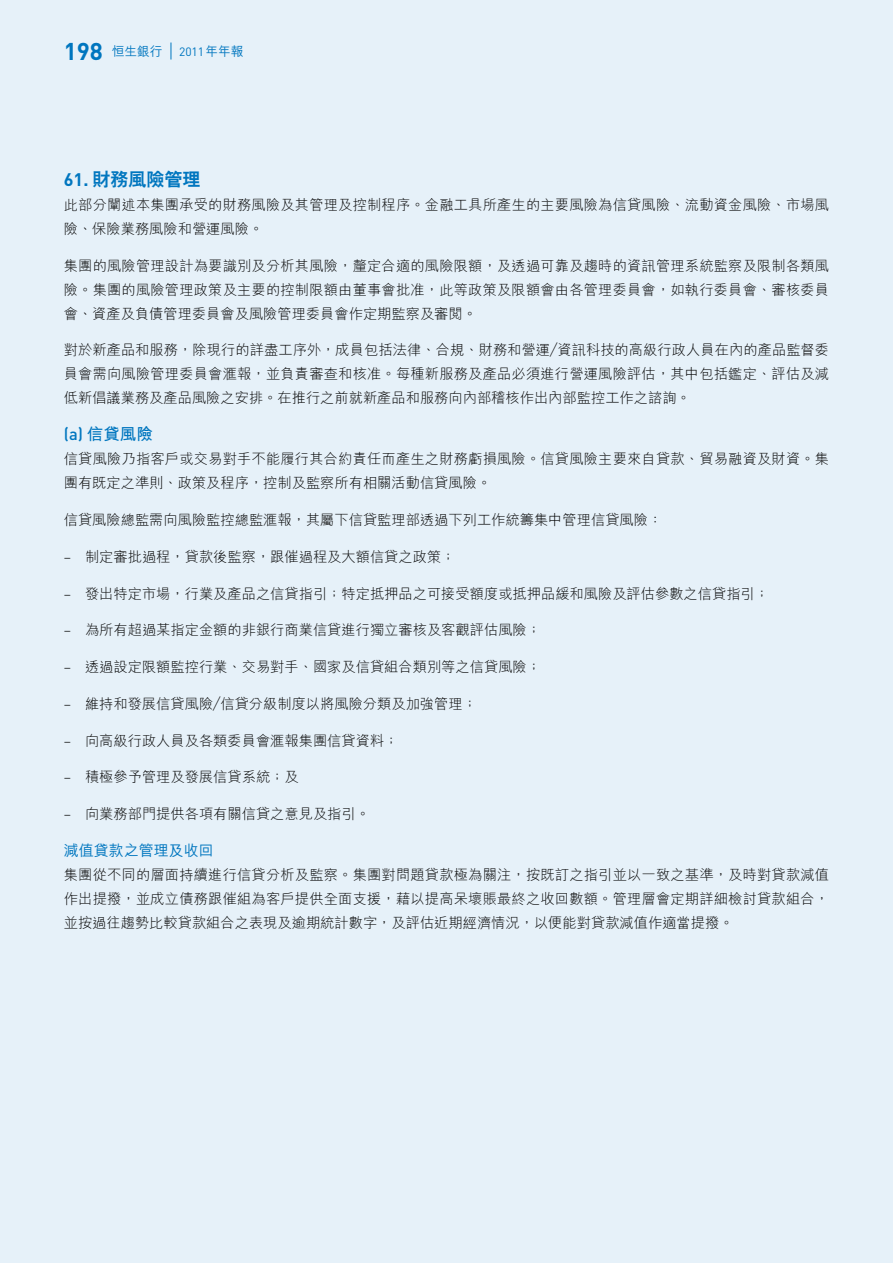
<style>
.page{position:relative;width:893px;height:1263px;background:#e6f1f9}
.page>*{position:absolute;margin:0;border:0;box-sizing:border-box;transform-origin:0 0}
.t1{font:800 18px "C Hei 2 HK";color:#0076bf}
.t2{font:700 16.5px "M Hei HK";color:#0076bf}
.t3{font:500 15px "M Hei HK";color:#0076bf}
.t4{font:300 14.25px/24px "M Hei HK";color:#000;text-align:justify}
.t5{font:500 12.75px "M Hei HK";color:#0076bf}
.t6{font:12px "DIN";color:#0076bf}
.s1{font-family:"DIN";font-weight:700;font-size:24px}
.s2{font-family:"M Hei HK";font-weight:500;font-size:12.75px}
.s3{font-family:"DIN";font-weight:700}
.s4{font-family:"DIN";font-weight:500}
.s5{font-family:"DIN"}
</style>
<div class="page">
<svg style="left:171px;top:43px;width:1px;height:17px"></svg>
<p class="t5" style="left:64px;top:42px;width:101px"><span class="s1">198</span> 恒生銀行</p>
<p class="t6" style="left:179px;top:44px;width:66px">2011<span class="s2">年年報</span></p>
<p class="t1" style="left:64px;top:167px;width:138px"><span class="s3">61.</span> 財務風險管理</p>
<p class="t4" style="left:64px;top:192px;width:767px">此部分闡述本集團承受的財務風險及其管理及控制程序。金融工具所產生的主要風險為信貸風險、流動資金風險、市場風險、保險業務風險和營運風險。</p>
<p class="t4" style="left:64px;top:253px;width:767px">集團的風險管理設計為要識別及分析其風險，釐定合適的風險限額，及透過可靠及趨時的資訊管理系統監察及限制各類風險。集團的風險管理政策及主要的控制限額由董事會批准，此等政策及限額會由各管理委員會，如執行委員會、審核委員會、資產及負債管理委員會及風險管理委員會作定期監察及審閱。</p>
<p class="t4" style="left:64px;top:338px;width:767px">對於新產品和服務，除現行的詳盡工序外，成員包括法律、合規、財務和營運／資訊科技的高級行政人員在內的產品監督委員會需向風險管理委員會滙報，並負責審查和核准。每種新服務及產品必須進行營運風險評估，其中包括鑑定、評估及減低新倡議業務及產品風險之安排。在推行之前就新產品和服務向內部稽核作出內部監控工作之諮詢。</p>
<p class="t2" style="left:64px;top:422px;width:91px"><span class="s4">(a)</span> 信貸風險</p>
<p class="t4" style="left:64px;top:446px;width:767px">信貸風險乃指客戶或交易對手不能履行其合約責任而產生之財務虧損風險。信貸風險主要來自貸款、貿易融資及財資。集團有既定之準則、政策及程序，控制及監察所有相關活動信貸風險。</p>
<p class="t4" style="left:64px;top:507px;width:600px">信貸風險總監需向風險監控總監滙報，其屬下信貸監理部透過下列工作統籌集中管理信貸風險：</p>
<p class="t4" style="left:64px;top:544px;width:393px"><span class="s5">–</span> 制定審批過程，貸款後監察，跟催過程及大額信貸之政策；</p>
<p class="t4" style="left:64px;top:581px;width:707px"><span class="s5">–</span> 發出特定市場，行業及產品之信貸指引；特定抵押品之可接受額度或抵押品緩和風險及評估參數之信貸指引；</p>
<p class="t4" style="left:64px;top:617px;width:479px"><span class="s5">–</span> 為所有超過某指定金額的非銀行商業信貸進行獨立審核及客觀評估風險；</p>
<p class="t4" style="left:64px;top:654px;width:479px"><span class="s5">–</span> 透過設定限額監控行業、交易對手、國家及信貸組合類別等之信貸風險；</p>
<p class="t4" style="left:64px;top:691px;width:415px"><span class="s5">–</span> 維持和發展信貸風險／信貸分級制度以將風險分類及加強管理；</p>
<p class="t4" style="left:64px;top:728px;width:336px"><span class="s5">–</span> 向高級行政人員及各類委員會滙報集團信貸資料；</p>
<p class="t4" style="left:64px;top:764px;width:237px"><span class="s5">–</span> 積極參予管理及發展信貸系統；及</p>
<p class="t4" style="left:64px;top:801px;width:308px"><span class="s5">–</span> 向業務部門提供各項有關信貸之意見及指引。</p>
<p class="t3" style="left:64px;top:839px;width:151px">減值貸款之管理及收回</p>
<p class="t4" style="left:64px;top:862px;width:767px">集團從不同的層面持續進行信貸分析及監察。集團對問題貸款極為關注，按既訂之指引並以一致之基準，及時對貸款減值作出提撥，並成立債務跟催組為客戶提供全面支援，藉以提高呆壞賬最終之收回數額。管理層會定期詳細檢討貸款組合，並按過往趨勢比較貸款組合之表現及逾期統計數字，及評估近期經濟情況，以便能對貸款減值作適當提撥。</p>
</div>
